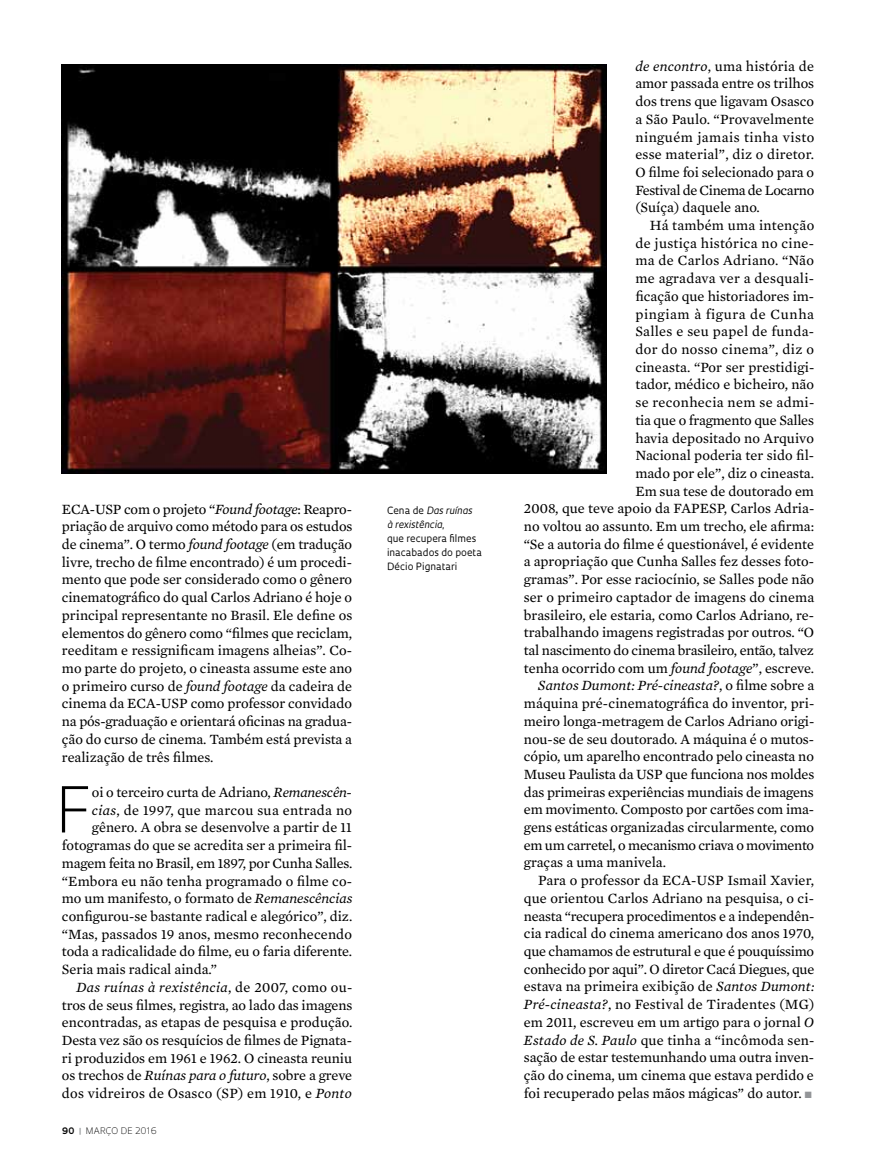
<style>
.page{position:relative;width:885px;height:1169px;background:#fff}
.page>*{position:absolute;margin:0;border:0;box-sizing:border-box;transform-origin:0 0}
.t1{font:300 61.35px "Oculum";color:#000}
.t2{font:14.4px/17.7px "Mercury Text G2";color:#000;text-align:justify}
.t3{font:14.4px "Mercury Text G2";letter-spacing:.02em;color:#000}
.t4{font:14.4px "Mercury Text G2";letter-spacing:-.02em;color:#000}
.t5{font:italic 14.4px "Mercury Text G2";color:#000}
.t6{font:14.4px "Mercury Text G2";letter-spacing:-.025em;color:#000}
.t7{font:italic 14.4px "Mercury Text G2";letter-spacing:.02em;color:#000}
.t8{font:14.4px "Mercury Text G2";letter-spacing:.04em;color:#000}
.t9{font:9.75px/14.1px "Oculum";color:#000}
.t10{font:300 8.7px "Oculum";letter-spacing:.01em;color:#000}
.s1{font-style:italic}
.s2{font-style:normal}
.s3{font-weight:700}
.s4{font-weight:700;color:#939598}
.s5{color:#939598}
</style>
<div class="page">
<img style="left:62px;top:64px;width:545px;height:409px">
<p class="t2" style="left:62px;top:499px;width:292px">ECA-USP com o projeto “<span class="s1">Found footage</span>: Reapro&shy;priação de arquivo como método para os estudos de cinema”. O termo <span class="s1">found footage</span> (em tradução livre, trecho de filme encontrado) é um procedi&shy;mento que pode ser considerado como o gênero cinematográfico do qual Carlos Adriano é hoje o principal representante no Brasil. Ele define os elementos do gênero como “filmes que reciclam, reeditam e ressignificam imagens alheias”. Co&shy;mo parte do projeto, o cineasta assume este ano o primeiro curso de <span class="s1">found footage</span> da cadeira de cinema da ECA-USP como professor convidado na pós-graduação e orientará oficinas na gradua&shy;ção do curso de cinema. Também está prevista a realização de três filmes.</p>
<h1 class="t1" style="left:56px;top:767px;width:38px">F</h1>
<p class="t2" style="left:92px;top:782px;width:262px">oi o terceiro curta de Adriano, <span class="s1">Remanescên-</span></p>
<p class="t3" style="left:92px;top:799px;width:262px"><span class="s1">cias</span>, de 1997, que marcou sua entrada no</p>
<p class="t2" style="left:92px;top:818px;width:261px">gênero. A obra se desenvolve a partir de 11</p>
<p class="t2" style="left:62px;top:835px;width:292px">fotogramas do que se acredita ser a primeira fil-</p>
<p class="t2" style="left:62px;top:853px;width:292px">magem feita no Brasil, em 1897, por Cunha Salles.</p>
<p class="t2" style="left:62px;top:871px;width:292px">“Embora eu não tenha programado o filme co-</p>
<p class="t2" style="left:62px;top:889px;width:292px">mo um manifesto, o formato de <span class="s1">Remanescências</span></p>
<p class="t2" style="left:62px;top:906px;width:292px">configurou-se bastante radical e alegórico”, diz.</p>
<p class="t2" style="left:62px;top:924px;width:292px">“Mas, passados 19 anos, mesmo reconhecendo</p>
<p class="t2" style="left:62px;top:942px;width:292px">toda a radicalidade do filme, eu o faria diferente.</p>
<p class="t2" style="left:62px;top:959px;width:157px">Seria mais radical ainda.”</p>
<p class="t7" style="left:76px;top:976px;width:278px">Das ruínas à rexistência<span class="s2">, de 2007, como ou-</span></p>
<p class="t2" style="left:62px;top:995px;width:292px">tros de seus filmes, registra, ao lado das imagens</p>
<p class="t2" style="left:62px;top:1012px;width:292px">encontradas, as etapas de pesquisa e produção.</p>
<p class="t2" style="left:62px;top:1030px;width:292px">Desta vez são os resquícios de filmes de Pignata-</p>
<p class="t2" style="left:62px;top:1048px;width:292px">ri produzidos em 1961 e 1962. O cineasta reuniu</p>
<p class="t2" style="left:62px;top:1065px;width:292px">os trechos de <span class="s1">Ruínas para o futuro</span>, sobre a greve</p>
<p class="t2" style="left:62px;top:1083px;width:292px">dos vidreiros de Osasco (SP) em 1910, e <span class="s1">Ponto</span></p>
<p class="t10" style="left:62px;top:1124px;width:96px"><span class="s3">90</span> <span class="s4">|</span> MARÇO DE 2016</p>
<p class="t9" style="left:387px;top:502px;width:96px">Cena de <span class="s1">Das ruínas<br>à rexistência</span>,<br>que recupera filmes inacabados do poeta<br>Décio Pignatari</p>
<p class="t2" style="left:635px;top:56px;width:180px"><span class="s1">de encontro</span>, uma história de amor passada entre os trilhos dos trens que ligavam Osasco a São Paulo. “Provavelmente ninguém jamais tinha visto esse material”, diz o diretor.<br>O filme foi selecionado para o Festival de Cinema de Locarno (Suíça) daquele ano.</p>
<p class="t2" style="left:650px;top:216px;width:166px">Há também uma intenção</p>
<p class="t3" style="left:635px;top:232px;width:180px">de justiça histórica no cine-</p>
<p class="t3" style="left:635px;top:250px;width:180px">ma de Carlos Adriano. “Não</p>
<p class="t3" style="left:635px;top:268px;width:180px">me agradava ver a desquali-</p>
<p class="t2" style="left:635px;top:286px;width:180px">ficação que historiadores im-</p>
<p class="t8" style="left:635px;top:303px;width:180px">pingiam à figura de Cunha</p>
<p class="t3" style="left:635px;top:321px;width:180px">Salles e seu papel de funda-</p>
<p class="t3" style="left:635px;top:339px;width:180px">dor do nosso cinema”, diz o</p>
<p class="t2" style="left:635px;top:357px;width:180px">cineasta. “Por ser prestidigi-</p>
<p class="t2" style="left:635px;top:375px;width:180px">tador, médico e bicheiro, não</p>
<p class="t3" style="left:635px;top:392px;width:180px">se reconhecia nem se admi-</p>
<p class="t2" style="left:635px;top:410px;width:180px">tia que o fragmento que Salles</p>
<p class="t2" style="left:635px;top:428px;width:180px">havia depositado no Arquivo</p>
<p class="t2" style="left:635px;top:446px;width:180px">Nacional poderia ter sido fil-</p>
<p class="t2" style="left:635px;top:463px;width:180px">mado por ele”, diz o cineasta.</p>
<p class="t2" style="left:635px;top:481px;width:180px">Em sua tese de doutorado em</p>
<p class="t2" style="left:524px;top:499px;width:292px">2008, que teve apoio da FAPESP, Carlos Adria-</p>
<p class="t2" style="left:524px;top:516px;width:292px">no voltou ao assunto. Em um trecho, ele afirma:</p>
<p class="t2" style="left:524px;top:534px;width:292px">“Se a autoria do filme é questionável, é evidente</p>
<p class="t2" style="left:524px;top:552px;width:292px">a apropriação que Cunha Salles fez desses foto-</p>
<p class="t2" style="left:524px;top:570px;width:292px">gramas”. Por esse raciocínio, se Salles pode não</p>
<p class="t2" style="left:524px;top:587px;width:292px">ser o primeiro captador de imagens do cinema</p>
<p class="t2" style="left:524px;top:605px;width:292px">brasileiro, ele estaria, como Carlos Adriano, re-</p>
<p class="t2" style="left:524px;top:623px;width:292px">trabalhando imagens registradas por outros. “O</p>
<p class="t2" style="left:524px;top:640px;width:292px">tal nascimento do cinema brasileiro, então, talvez</p>
<p class="t2" style="left:524px;top:658px;width:292px">tenha ocorrido com um <span class="s1">found footage</span>”, escreve.</p>
<p class="t5" style="left:538px;top:675px;width:277px">Santos Dumont: Pré-cineasta?<span class="s2">, o filme sobre a</span></p>
<p class="t2" style="left:524px;top:693px;width:292px">máquina pré-cinematográfica do inventor, pri-</p>
<p class="t2" style="left:524px;top:711px;width:292px">meiro longa-metragem de Carlos Adriano origi-</p>
<p class="t2" style="left:524px;top:729px;width:292px">nou-se de seu doutorado. A máquina é o mutos-</p>
<p class="t2" style="left:524px;top:747px;width:292px">cópio, um aparelho encontrado pelo cineasta no</p>
<p class="t2" style="left:524px;top:764px;width:292px">Museu Paulista da USP que funciona nos moldes</p>
<p class="t2" style="left:524px;top:782px;width:291px">das primeiras experiências mundiais de imagens</p>
<p class="t2" style="left:524px;top:800px;width:292px">em movimento. Composto por cartões com ima-</p>
<p class="t2" style="left:524px;top:817px;width:292px">gens estáticas organizadas circularmente, como</p>
<p class="t6" style="left:524px;top:834px;width:292px">em um carretel, o mecanismo criava o movimento</p>
<p class="t2" style="left:524px;top:853px;width:144px">graças a uma manivela.</p>
<p class="t2" style="left:538px;top:870px;width:277px">Para o professor da ECA-USP Ismail Xavier,</p>
<p class="t2" style="left:524px;top:888px;width:292px">que orientou Carlos Adriano na pesquisa, o ci-</p>
<p class="t2" style="left:524px;top:906px;width:292px">neasta “recupera procedimentos e a independên-</p>
<p class="t2" style="left:524px;top:923px;width:292px">cia radical do cinema americano dos anos 1970,</p>
<p class="t4" style="left:524px;top:940px;width:292px">que chamamos de estrutural e que é pouquíssimo</p>
<p class="t4" style="left:524px;top:958px;width:292px">conhecido por aqui”. O diretor Cacá Diegues, que</p>
<p class="t2" style="left:524px;top:977px;width:292px">estava na primeira exibição de <span class="s1">Santos Dumont:</span></p>
<p class="t2" style="left:524px;top:994px;width:292px"><span class="s1">Pré-cineasta?</span>, no Festival de Tiradentes (MG)</p>
<p class="t2" style="left:524px;top:1012px;width:292px">em 2011, escreveu em um artigo para o jornal <span class="s1">O</span></p>
<p class="t2" style="left:524px;top:1030px;width:290px"><span class="s1">Estado de S. Paulo</span> que tinha a “incômoda sen-</p>
<p class="t2" style="left:524px;top:1047px;width:292px">sação de estar testemunhando uma outra inven-</p>
<p class="t2" style="left:524px;top:1065px;width:291px">ção do cinema, um cinema que estava perdido e</p>
<p class="t2" style="left:524px;top:1083px;width:289px">foi recuperado pelas mãos mágicas” do autor. <span class="s5">■</span></p>
</div>
